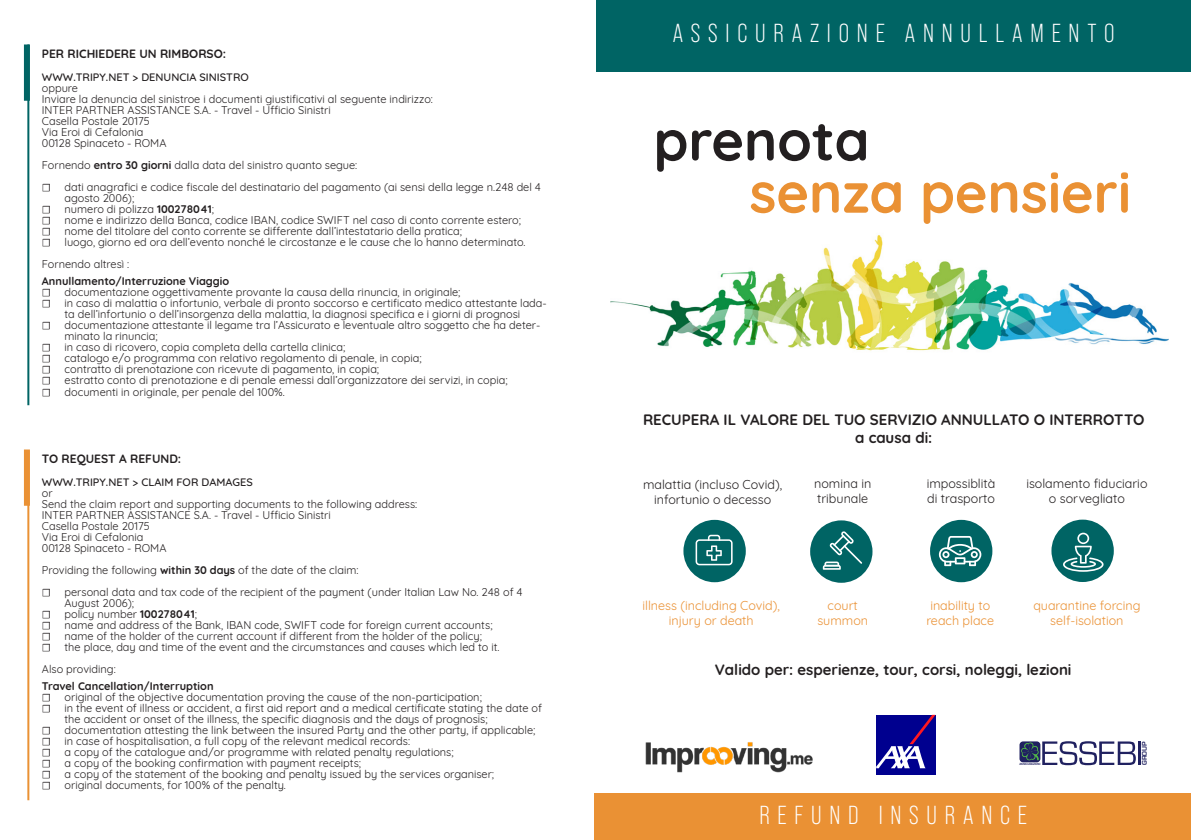
<style>
.page{position:relative;width:1191px;height:840px;background:#fff}
.page>*{position:absolute;margin:0;border:0;box-sizing:border-box;transform-origin:0 0}
.t1{font:700 56px "Quicksand";color:#ea9134}
.t2{font:700 56px "Quicksand";color:#231f20}
.t3{font:26px "Bebas Neue Pro";letter-spacing:.3em;color:#fff}
.t4{font:700 15px "Quicksand";color:#231f20}
.t5{font:12.6px "Quicksand";color:#231f20}
.t6{font:12.6px "Quicksand";color:#ea9134}
.t7{font:700 12px "Quicksand";color:#231f20}
.t8{font:11px/11px "Quicksand";color:#231f20}
.t9{font:700 11px "Quicksand";color:#231f20}
.t10{font:500 11px "Quicksand";color:#231f20}
.t11{font:700 7px "Eurostile";color:#202160;scale:1.04 1}
.t12{font:700 3.2px "Eurostile";color:#202160;scale:.93 1}
.s1{font-weight:700}
.s2{font-family:"Minion Pro"}
</style>
<div class="page">
<div style="left:596px;top:0;width:595px;height:72px;background:#006464"></div>
<img style="left:611px;top:235px;width:557px;height:116px">
<img style="left:645px;top:742px;width:168px;height:31px">
<div style="left:810px;top:520px;width:62px;height:62px;background:#006464;border-radius:50%"></div>
<div style="left:930px;top:519px;width:62px;height:63px;background:#006464;border-radius:50%"></div>
<div style="left:1051px;top:519px;width:62px;height:62px;background:#006464;border-radius:50%"></div>
<hr style="left:1138px;top:741px;width:3px;height:23px;background:#202160">
<div style="left:1019px;top:741px;width:21px;height:20px;background:#202160;border-radius:4px"></div>
<svg style="left:1021px;top:741px;width:114px;height:23px"></svg>
<div style="left:594px;top:792px;width:597px;height:47px;background:#ea9134"></div>
<svg style="left:876px;top:767px;width:59px;height:6px"></svg>
<svg style="left:876px;top:714px;width:59px;height:53px"></svg>
<hr style="left:27px;top:44px;width:2px;height:361px;background:#006464">
<div style="left:24px;top:44px;width:6px;height:57px;background:#006464"></div>
<hr style="left:27px;top:450px;width:2px;height:349px;background:#ea9134">
<div style="left:24px;top:449px;width:6px;height:56px;background:#ea9134"></div>
<div style="left:683px;top:519px;width:63px;height:63px;background:#006464;border-radius:50%"></div>
<svg style="left:695px;top:534px;width:37px;height:31px"></svg>
<svg style="left:823px;top:531px;width:39px;height:38px"></svg>
<svg style="left:939px;top:536px;width:42px;height:30px"></svg>
<svg style="left:1063px;top:532px;width:40px;height:39px"></svg>
<p class="t7" style="left:42px;top:44px;width:186px">PER RICHIEDERE UN RIMBORSO:</p>
<p class="t10" style="left:42px;top:68px;width:208px">WWW.TRIPY.NET &gt; DENUNCIA SINISTRO</p>
<p class="t8" style="left:42px;top:81px;width:38px">oppure</p>
<p class="t8" style="left:42px;top:92px;width:392px">Inviare la denuncia del sinistroe i documenti giustificativi al seguente indirizzo:</p>
<p class="t8" style="left:42px;top:103px;width:290px">INTER PARTNER ASSISTANCE S.A. - Travel - Ufficio Sinistri</p>
<p class="t8" style="left:42px;top:114px;width:109px">Casella Postale 20175</p>
<p class="t8" style="left:42px;top:125px;width:103px">Via Eroi di Cefalonia</p>
<p class="t8" style="left:42px;top:136px;width:126px">00128 Spinaceto - ROMA</p>
<p class="t8" style="left:42px;top:158px;width:317px">Fornendo <span class="s1">entro 30 giorni</span> dalla data del sinistro quanto segue:</p>
<p class="t8" style="left:65px;top:180px;width:478px;text-indent:-23px"><span class="s2">☐</span> dati anagrafici e codice fiscale del destinatario del pagamento (ai sensi della legge n.248 del 4 agosto 2006);</p>
<p class="t8" style="left:42px;top:202px;width:174px"><span class="s2">☐</span> numero di polizza <span class="s1">100278041</span>;</p>
<p class="t8" style="left:42px;top:213px;width:480px"><span class="s2">☐</span> nome e indirizzo della Banca, codice IBAN, codice SWIFT nel caso di conto corrente estero;</p>
<p class="t8" style="left:42px;top:224px;width:421px"><span class="s2">☐</span> nome del titolare del conto corrente se differente dall’intestatario della pratica;</p>
<p class="t8" style="left:42px;top:235px;width:485px"><span class="s2">☐</span> luogo, giorno ed ora dell’evento nonché le circostanze e le cause che lo hanno determinato.</p>
<p class="t8" style="left:42px;top:257px;width:89px">Fornendo altresì :</p>
<p class="t9" style="left:42px;top:272px;width:189px">Annullamento/Interruzione Viaggio</p>
<p class="t8" style="left:42px;top:285px;width:420px"><span class="s2">☐</span> documentazione oggettivamente provante la causa della rinuncia, in originale;</p>
<p class="t8" style="left:42px;top:296px;width:506px;text-align:center"><span class="s2">☐</span> in caso di malattia o infortunio, verbale di pronto soccorso e certificato medico attestante lada&shy;ta dell’infortunio o dell’insorgenza della malattia, la diagnosi specifica e i giorni di prognosi</p>
<p class="t8" style="left:65px;top:318px;width:477px;text-indent:-23px"><span class="s2">☐</span> documentazione attestante il legame tra l’Assicurato e leventuale altro soggetto che ha deter&shy;minato la rinuncia;</p>
<p class="t8" style="left:42px;top:340px;width:305px"><span class="s2">☐</span> in caso di ricovero, copia completa della cartella clinica;</p>
<p class="t8" style="left:42px;top:351px;width:381px"><span class="s2">☐</span> catalogo e/o programma con relativo regolamento di penale, in copia;</p>
<p class="t8" style="left:42px;top:362px;width:339px"><span class="s2">☐</span> contratto di prenotazione con ricevute di pagamento, in copia;</p>
<p class="t8" style="left:42px;top:373px;width:467px"><span class="s2">☐</span> estratto conto di prenotazione e di penale emessi dall’organizzatore dei servizi, in copia;</p>
<p class="t8" style="left:42px;top:385px;width:244px"><span class="s2">☐</span> documenti in originale, per penale del 100%.</p>
<p class="t7" style="left:42px;top:448px;width:141px">TO REQUEST A REFUND:</p>
<p class="t10" style="left:42px;top:473px;width:212px">WWW.TRIPY.NET &gt; CLAIM FOR DAMAGES</p>
<p class="t8" style="left:42px;top:486px;width:12px">or</p>
<p class="t8" style="left:42px;top:497px;width:377px">Send the claim report and supporting documents to the following address:</p>
<p class="t8" style="left:42px;top:508px;width:290px">INTER PARTNER ASSISTANCE S.A. - Travel - Ufficio Sinistri</p>
<p class="t8" style="left:42px;top:519px;width:109px">Casella Postale 20175</p>
<p class="t8" style="left:42px;top:530px;width:103px">Via Eroi di Cefalonia</p>
<p class="t8" style="left:42px;top:541px;width:126px">00128 Spinaceto - ROMA</p>
<p class="t8" style="left:42px;top:563px;width:318px">Providing the following <span class="s1">within 30 days</span> of the date of the claim:</p>
<p class="t8" style="left:65px;top:585px;width:459px;text-indent:-23px"><span class="s2">☐</span> personal data and tax code of the recipient of the payment (under Italian Law No. 248 of 4<br>August 2006);</p>
<p class="t8" style="left:42px;top:607px;width:157px"><span class="s2">☐</span> policy number <span class="s1">100278041</span>;</p>
<p class="t8" style="left:42px;top:618px;width:452px"><span class="s2">☐</span> name and address of the Bank, IBAN code, SWIFT code for foreign current accounts;</p>
<p class="t8" style="left:42px;top:629px;width:441px"><span class="s2">☐</span> name of the holder of the current account if different from the holder of the policy;</p>
<p class="t8" style="left:42px;top:640px;width:459px"><span class="s2">☐</span> the place, day and time of the event and the circumstances and causes which led to it.</p>
<p class="t8" style="left:42px;top:662px;width:75px">Also providing:</p>
<p class="t9" style="left:42px;top:676px;width:173px">Travel Cancellation/Interruption</p>
<p class="t8" style="left:42px;top:690px;width:441px"><span class="s2">☐</span> original of the objective documentation proving the cause of the non-participation;</p>
<p class="t8" style="left:65px;top:701px;width:479px;text-indent:-23px"><span class="s2">☐</span> in the event of illness or accident, a first aid report and a medical certificate stating the date of the accident or onset of the illness, the specific diagnosis and the days of prognosis;</p>
<p class="t8" style="left:42px;top:723px;width:495px"><span class="s2">☐</span> documentation attesting the link between the insured Party and the other party, if applicable;</p>
<p class="t8" style="left:42px;top:734px;width:370px"><span class="s2">☐</span> in case of hospitalisation, a full copy of the relevant medical records:</p>
<p class="t8" style="left:42px;top:745px;width:413px"><span class="s2">☐</span> a copy of the catalogue and/or programme with related penalty regulations;</p>
<p class="t8" style="left:42px;top:756px;width:321px"><span class="s2">☐</span> a copy of the booking confirmation with payment receipts;</p>
<p class="t8" style="left:42px;top:767px;width:454px"><span class="s2">☐</span> a copy of the statement of the booking and penalty issued by the services organiser;</p>
<p class="t8" style="left:42px;top:778px;width:245px"><span class="s2">☐</span> original documents, for 100% of the penalty.</p>
<p class="t3" style="left:673px;top:19px;width:443px">ASSICURAZIONE ANNULLAMENTO</p>
<p class="t2" style="left:653px;top:94px;width:217px">prenota</p>
<p class="t1" style="left:749px;top:146px;width:383px">senza pensieri</p>
<p class="t4" style="left:643px;top:407px;width:503px">RECUPERA IL VALORE DEL TUO SERVIZIO ANNULLATO O INTERROTTO</p>
<p class="t4" style="left:855px;top:425px;width:79px">a causa di:</p>
<p class="t5" style="left:643px;top:474px;width:141px">malattia (incluso Covid),</p>
<p class="t5" style="left:654px;top:489px;width:119px">infortunio o decesso</p>
<p class="t5" style="left:814px;top:474px;width:59px">nomina in</p>
<p class="t5" style="left:817px;top:489px;width:53px">tribunale</p>
<p class="t6" style="left:642px;top:595px;width:139px">illness (including Covid),</p>
<p class="t6" style="left:669px;top:610px;width:86px">injury or death</p>
<p class="t6" style="left:827px;top:595px;width:32px">court</p>
<p class="t6" style="left:817px;top:610px;width:52px">summon</p>
<p class="t5" style="left:926px;top:473px;width:70px">impossiblità</p>
<p class="t5" style="left:927px;top:488px;width:69px">di trasporto</p>
<p class="t5" style="left:1026px;top:474px;width:123px">isolamento fiduciario</p>
<p class="t5" style="left:1049px;top:489px;width:77px">o sorvegliato</p>
<p class="t6" style="left:930px;top:595px;width:61px">inability to</p>
<p class="t6" style="left:926px;top:610px;width:69px">reach place</p>
<p class="t6" style="left:1033px;top:595px;width:109px">quarantine forcing</p>
<p class="t6" style="left:1050px;top:610px;width:75px">self-isolation</p>
<p class="t4" style="left:715px;top:657px;width:358px">Valido per: esperienze, tour, corsi, noleggi, lezioni</p>
<p class="t12" style="left:1019px;top:761px;width:24px">ASSICURAZIONI</p>
<p class="t3" style="left:759px;top:799px;width:269px">REFUND INSURANCE</p>
<p class="t11" style="left:1140px;top:764px;width:24px;rotate:-90deg">GROUP</p>
</div>
